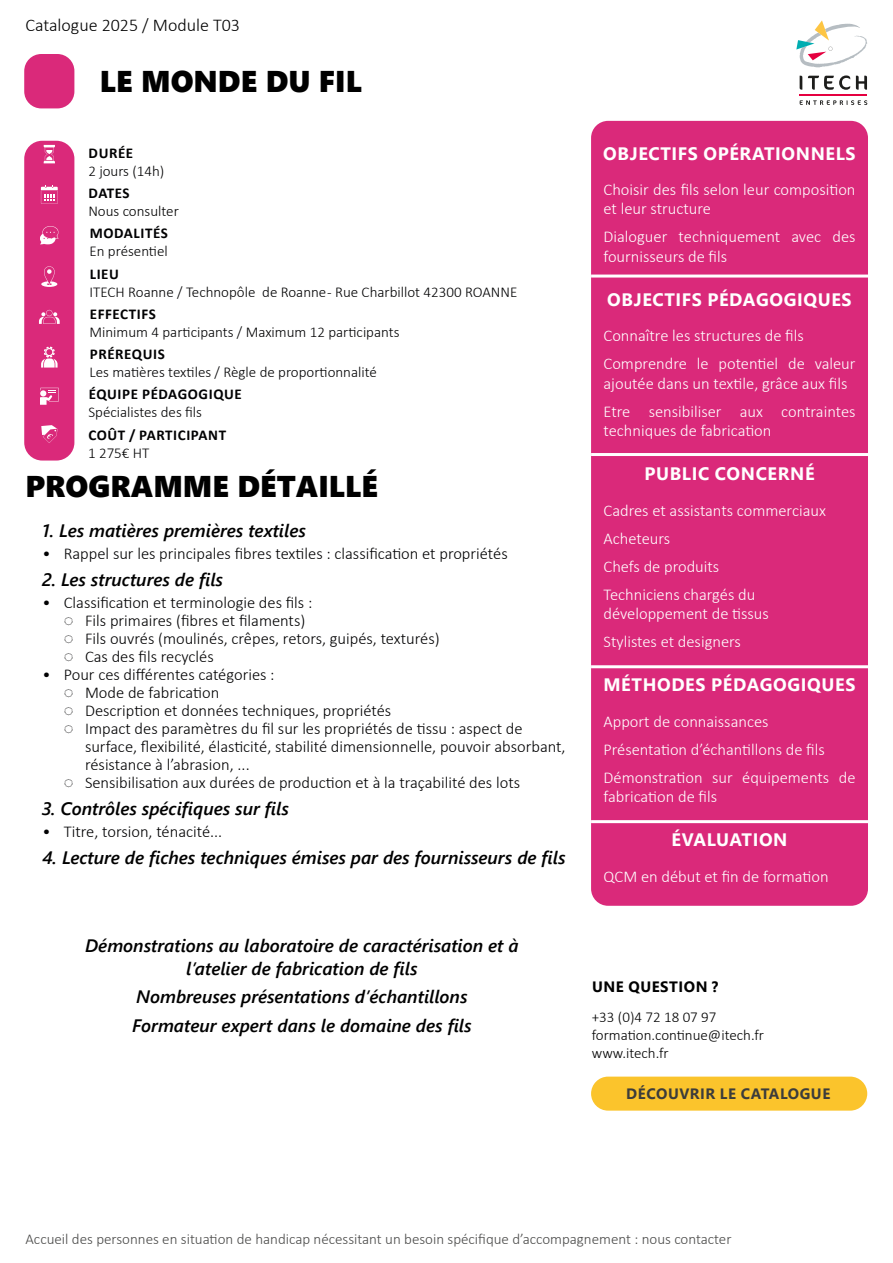
<style>
.page{position:relative;width:893px;height:1263px;background:#fff}
.page>*{position:absolute;margin:0;border:0;box-sizing:border-box;transform-origin:0 0}
.t1{font:30px "Segoe UI Black";color:#000}
.t2{font:italic 600 18px/22.5px "Segoe UI";color:#000;text-align:center}
.t3{font:700 18px "Segoe UI";letter-spacing:.035em;color:#fff}
.t4{font:300 18px "Calibri";color:#000}
.t5{font:300 16.5px/18px "Calibri";color:#020203}
.t6{font:300 16.5px/28px "Calibri";color:#fff}
.t7{font:300 15px "Calibri";color:#020203}
.t8{font:300 15px "Calibri";color:#4a4a49}
.t9{font:700 15px "Calibri";letter-spacing:.04em;color:#020203}
.t10{font:300 15px/18px "Calibri";color:#000}
.t11{font:700 15px "Segoe UI";letter-spacing:.035em;color:#3c3c3b}
.t12{font:700 15px "Segoe UI";letter-spacing:.035em;color:#000}
.s1{font-weight:400}
</style>
<div class="page">
<div style="left:24px;top:54px;width:50px;height:54px;background:#da297a;border-radius:17px"></div>
<div style="left:591px;top:121px;width:277px;height:785px;background:#da297a;border-radius:17px"></div>
<div style="left:24px;top:141px;width:50px;height:319px;background:#da297a;border-radius:18px"></div>
<svg style="left:43px;top:145px;width:12px;height:18px"></svg>
<svg style="left:41px;top:185px;width:17px;height:19px"></svg>
<svg style="left:40px;top:226px;width:19px;height:19px"></svg>
<svg style="left:41px;top:266px;width:16px;height:21px"></svg>
<svg style="left:39px;top:310px;width:21px;height:14px"></svg>
<svg style="left:41px;top:347px;width:17px;height:20px"></svg>
<svg style="left:40px;top:388px;width:19px;height:17px"></svg>
<svg style="left:41px;top:425px;width:16px;height:18px"></svg>
<hr style="left:799px;top:94px;width:68px;height:2px;background:#e50040">
<svg style="left:796px;top:20px;width:71px;height:48px"></svg>
<svg style="left:800px;top:76px;width:2px;height:14px"></svg>
<svg style="left:808px;top:75px;width:42px;height:15px"></svg>
<svg style="left:856px;top:76px;width:11px;height:14px"></svg>
<svg style="left:800px;top:100px;width:67px;height:5px"></svg>
<div style="left:591px;top:1076px;width:276px;height:34px;background:#fbc42c;border-radius:17px"></div>
<hr style="left:591px;top:275px;width:277px;height:3px;background:#fff">
<hr style="left:591px;top:453px;width:277px;height:3px;background:#fff">
<hr style="left:591px;top:665px;width:277px;height:3px;background:#fff">
<hr style="left:591px;top:820px;width:277px;height:3px;background:#fff">
<p class="t4" style="left:26px;top:13px;width:216px">Catalogue 2025 / Module T03</p>
<h1 class="t1" style="left:100px;top:60px;width:263px">LE MONDE DU FIL</h1>
<p class="t9" style="left:89px;top:142px;width:46px">DURÉE</p>
<p class="t7" style="left:88px;top:162px;width:78px">2 jours (14h)</p>
<p class="t9" style="left:89px;top:183px;width:43px">DATES</p>
<p class="t10" style="left:88px;top:202px;width:92px">Nous consulter</p>
<p class="t9" style="left:90px;top:223px;width:80px">MODALITÉS</p>
<p class="t7" style="left:89px;top:242px;width:80px">En présentiel</p>
<p class="t9" style="left:90px;top:263px;width:31px">LIEU</p>
<p class="t7" style="left:89px;top:282px;width:429px">ITECH Roanne / Technopôle de Roanne - Rue Charbillot 42300 ROANNE</p>
<p class="t9" style="left:90px;top:303px;width:68px">EFFECTIFS</p>
<p class="t7" style="left:89px;top:323px;width:312px">Minimum 4 participants / Maximum 12 participants</p>
<p class="t9" style="left:90px;top:344px;width:77px">PRÉREQUIS</p>
<p class="t7" style="left:89px;top:363px;width:289px">Les matières textiles / Règle de proportionnalité</p>
<p class="t9" style="left:89px;top:384px;width:155px">ÉQUIPE PÉDAGOGIQUE</p>
<p class="t7" style="left:88px;top:403px;width:115px">Spécialistes des fils</p>
<p class="t9" style="left:88px;top:424px;width:139px">COÛT / PARTICIPANT</p>
<p class="t7" style="left:88px;top:443px;width:63px">1 275€ HT</p>
<h1 class="t1" style="left:26px;top:465px;width:354px">PROGRAMME DÉTAILLÉ</h1>
<p class="t2" style="left:43px;top:516px;width:265px">1. Les matières premières textiles</p>
<p class="t5" style="left:43px;top:544px;width:467px">• Rappel sur les principales fibres textiles : classification et propriétés</p>
<p class="t2" style="left:43px;top:565px;width:182px">2. Les structures de fils</p>
<p class="t5" style="left:64px;top:593px;width:377px;text-indent:-21px">• Classification et terminologie des fils :<br><span class="s1">◌</span> Fils primaires (fibres et filaments)<br><span class="s1">◌</span> Fils ouvrés (moulinés, crêpes, retors, guipés, texturés) <span class="s1">◌</span> Cas des fils recyclés</p>
<p class="t5" style="left:43px;top:665px;width:234px">• Pour ces différentes catégories :</p>
<p class="t5" style="left:64px;top:683px;width:157px"><span class="s1">◌</span> Mode de fabrication</p>
<p class="t5" style="left:64px;top:701px;width:329px"><span class="s1">◌</span> Description et données techniques, propriétés</p>
<p class="t5" style="left:64px;top:719px;width:460px"><span class="s1">◌</span> Impact des paramètres du fil sur les propriétés de tissu : aspect de</p>
<p class="t5" style="left:85px;top:737px;width:482px">surface, flexibilité, élasticité, stabilité dimensionnelle, pouvoir absorbant,</p>
<p class="t5" style="left:85px;top:755px;width:166px">résistance à l’abrasion, ...</p>
<p class="t5" style="left:64px;top:773px;width:458px"><span class="s1">◌</span> Sensibilisation aux durées de production et à la traçabilité des lots</p>
<p class="t2" style="left:43px;top:794px;width:248px">3. Contrôles spécifiques sur fils</p>
<p class="t5" style="left:43px;top:822px;width:181px">• Titre, torsion, ténacité...</p>
<p class="t2" style="left:43px;top:843px;width:524px">4. Lecture de fiches techniques émises par des fournisseurs de fils</p>
<p class="t2" style="left:85px;top:932px;width:435px">Démonstrations au laboratoire de caractérisation et à l’atelier de fabrication de fils</p>
<p class="t2" style="left:132px;top:980px;width:341px;line-height:28.5px;text-align:left">Nombreuses présentations d’échantillons<br>Formateur expert dans le domaine des fils</p>
<p class="t3" style="left:603px;top:136px;width:254px">OBJECTIFS OPÉRATIONNELS</p>
<p class="t6" style="left:603px;top:180px;width:253px;line-height:19.5px">Choisir des fils selon leur composition et leur structure</p>
<p class="t6" style="left:603px;top:227px;width:253px;line-height:19.5px">Dialoguer techniquement avec des fournisseurs de fils</p>
<p class="t3" style="left:607px;top:283px;width:246px">OBJECTIFS PÉDAGOGIQUES</p>
<p class="t6" style="left:603px;top:322px;width:254px">Connaître les structures de fils<br>Comprendre le potentiel de valeur</p>
<p class="t6" style="left:603px;top:369px;width:253px">ajoutée dans un textile, grâce aux fils<br>Etre sensibiliser aux contraintes</p>
<p class="t6" style="left:603px;top:417px;width:169px">techniques de fabrication</p>
<p class="t3" style="left:644px;top:457px;width:172px">PUBLIC CONCERNÉ</p>
<p class="t6" style="left:603px;top:496px;width:224px">Cadres et assistants commerciaux<br>Acheteurs<br>Chefs de produits<br>Techniciens chargés du</p>
<p class="t6" style="left:603px;top:600px;width:167px">développement de tissus<br>Stylistes et designers</p>
<p class="t3" style="left:603px;top:668px;width:254px">MÉTHODES PÉDAGOGIQUES</p>
<p class="t6" style="left:603px;top:707px;width:253px">Apport de connaissances<br>Présentation d’échantillons de fils<br>Démonstration sur équipements de</p>
<p class="t6" style="left:603px;top:782px;width:115px">fabrication de fils</p>
<p class="t3" style="left:671px;top:823px;width:117px">ÉVALUATION</p>
<p class="t6" style="left:603px;top:862px;width:227px">QCM en début et fin de formation</p>
<p class="t12" style="left:592px;top:973px;width:128px">UNE QUESTION ?</p>
<p class="t10" style="left:592px;top:1008px;width:174px">+33 (0)4 72 18 07 97 formation.continue@itech.fr www.itech.fr</p>
<p class="t11" style="left:626px;top:1079px;width:205px">DÉCOUVRIR LE CATALOGUE</p>
<p class="t8" style="left:26px;top:1230px;width:707px">Accueil des personnes en situation de handicap nécessitant un besoin spécifique d’accompagnement : nous contacter</p>
</div>
